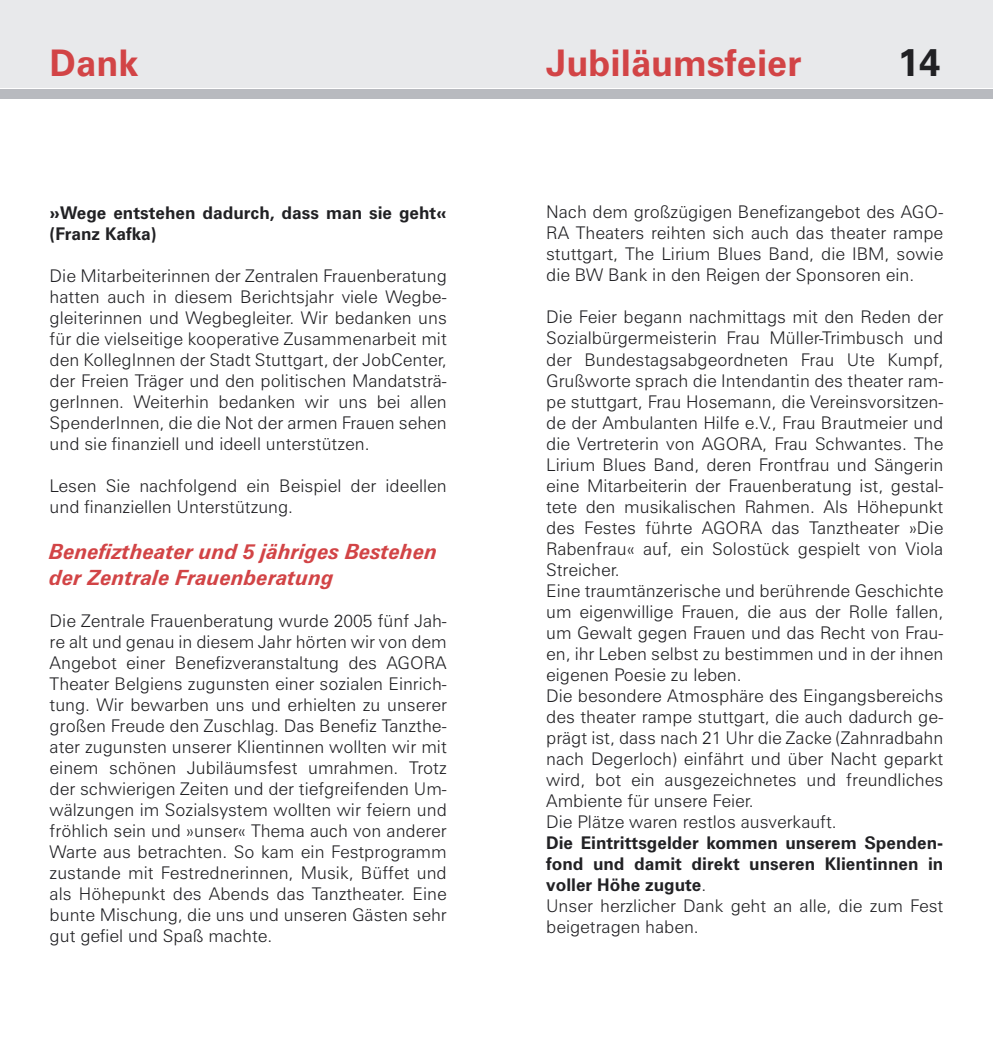
<style>
.page{position:relative;width:993px;height:1042px;background:#fff}
.page>*{position:absolute;margin:0;border:0;box-sizing:border-box;transform-origin:0 0}
.Textkästen{font:700 38.5px "Zurich BT";color:#212124}
.Spaltenüberschrift{font:700 36.75px "Zurich BT";color:#d24446}
.Spaltenüberschrift-2{font:italic 700 21px/25.2px "Zurich BT";color:#d24446}
.Textkörper{font:300 17.5px/21px "Zurich BT";color:#212124;text-align:justify}
.Textkörper-2{font:700 17.5px/21px "Zurich BT";color:#212124}
.s1{font-weight:300}
</style>
<div class="page">
<div style="left:0;top:0;width:992px;height:88px;background:#e8e9eb"></div>
<div style="left:0;top:89px;width:992px;height:10px;background:#b8babf"></div>
<p class="Spaltenüberschrift" style="left:50px;top:41px;width:90px">Dank</p>
<p class="Spaltenüberschrift" style="left:546px;top:41px;width:257px">Jubiläumsfeier</p>
<p class="Textkästen" style="left:897px;top:39px;width:44px">14</p>
<p class="Textkörper-2" style="left:50px;top:202px;width:398px">»Wege entstehen dadurch, dass man sie geht« (Franz Kafka)</p>
<p class="Textkörper" style="left:50px;top:265px;width:398px">Die Mitarbeiterinnen der Zentralen Frauenberatung hatten auch in diesem Berichtsjahr viele Wegbe&shy;gleiterinnen und Wegbegleiter. Wir bedanken uns für die vielseitige kooperative Zusammenarbeit mit den KollegInnen der Stadt Stuttgart, der JobCenter, der Freien Träger und den politischen Mandatsträ&shy;gerInnen. Weiterhin bedanken wir uns bei allen SpenderInnen, die die Not der armen Frauen sehen und sie finanziell und ideell unterstützen.</p>
<p class="Textkörper" style="left:50px;top:475px;width:398px">Lesen Sie nachfolgend ein Beispiel der ideellen und finanziellen Unterstützung.</p>
<p class="Spaltenüberschrift-2" style="left:50px;top:539px;width:389px">Benefiztheater und 5 jähriges Bestehen der Zentrale Frauenberatung</p>
<p class="Textkörper" style="left:50px;top:610px;width:398px">Die Zentrale Frauenberatung wurde 2005 fünf Jah&shy;re alt und genau in diesem Jahr hörten wir von dem Angebot einer Benefizveranstaltung des AGORA Theater Belgiens zugunsten einer sozialen Einrich&shy;tung. Wir bewarben uns und erhielten zu unserer großen Freude den Zuschlag. Das Benefiz Tanzthe&shy;ater zugunsten unserer Klientinnen wollten wir mit einem schönen Jubiläumsfest umrahmen. Trotz der schwierigen Zeiten und der tiefgreifenden Um&shy;wälzungen im Sozialsystem wollten wir feiern und fröhlich sein und »unser« Thema auch von anderer Warte aus betrachten. So kam ein Festprogramm zustande mit Festrednerinnen, Musik, Büffet und als Höhepunkt des Abends das Tanztheater. Eine bunte Mischung, die uns und unseren Gästen sehr gut gefiel und Spaß machte.</p>
<p class="Textkörper" style="left:546px;top:202px;width:398px">Nach dem großzügigen Benefizangebot des AGO-RA Theaters reihten sich auch das theater rampe stuttgart, The Lirium Blues Band, die IBM, sowie die BW Bank in den Reigen der Sponsoren ein.</p>
<p class="Textkörper" style="left:546px;top:307px;width:398px">Die Feier begann nachmittags mit den Reden der Sozialbürgermeisterin Frau Müller-Trimbusch und der Bundestagsabgeordneten Frau Ute Kumpf, Grußworte sprach die Intendantin des theater ram&shy;pe stuttgart, Frau Hosemann, die Vereinsvorsitzen&shy;de der Ambulanten Hilfe e.V., Frau Brautmeier und die Vertreterin von AGORA, Frau Schwantes. The Lirium Blues Band, deren Frontfrau und Sängerin eine Mitarbeiterin der Frauenberatung ist, gestal&shy;tete den musikalischen Rahmen. Als Höhepunkt des Festes führte AGORA das Tanztheater »Die Rabenfrau« auf, ein Solostück gespielt von Viola Streicher.</p>
<p class="Textkörper" style="left:546px;top:580px;width:398px">Eine traumtänzerische und berührende Geschichte um eigenwillige Frauen, die aus der Rolle fallen, um Gewalt gegen Frauen und das Recht von Frau&shy;en, ihr Leben selbst zu bestimmen und in der ihnen eigenen Poesie zu leben.</p>
<p class="Textkörper" style="left:546px;top:685px;width:398px">Die besondere Atmosphäre des Eingangsbereichs des theater rampe stuttgart, die auch dadurch ge&shy;prägt ist, dass nach 21 Uhr die Zacke (Zahnradbahn nach Degerloch) einfährt und über Nacht geparkt wird, bot ein ausgezeichnetes und freundliches Ambiente für unsere Feier.</p>
<p class="Textkörper" style="left:546px;top:811px;width:292px">Die Plätze waren restlos ausverkauft.</p>
<p class="Textkörper-2" style="left:546px;top:832px;width:398px;text-align:justify">Die Eintrittsgelder kommen unserem Spenden&shy;fond und damit direkt unseren Klientinnen in voller Höhe zugute<span class="s1">.</span></p>
<p class="Textkörper" style="left:546px;top:895px;width:398px">Unser herzlicher Dank geht an alle, die zum Fest beigetragen haben.</p>
</div>
